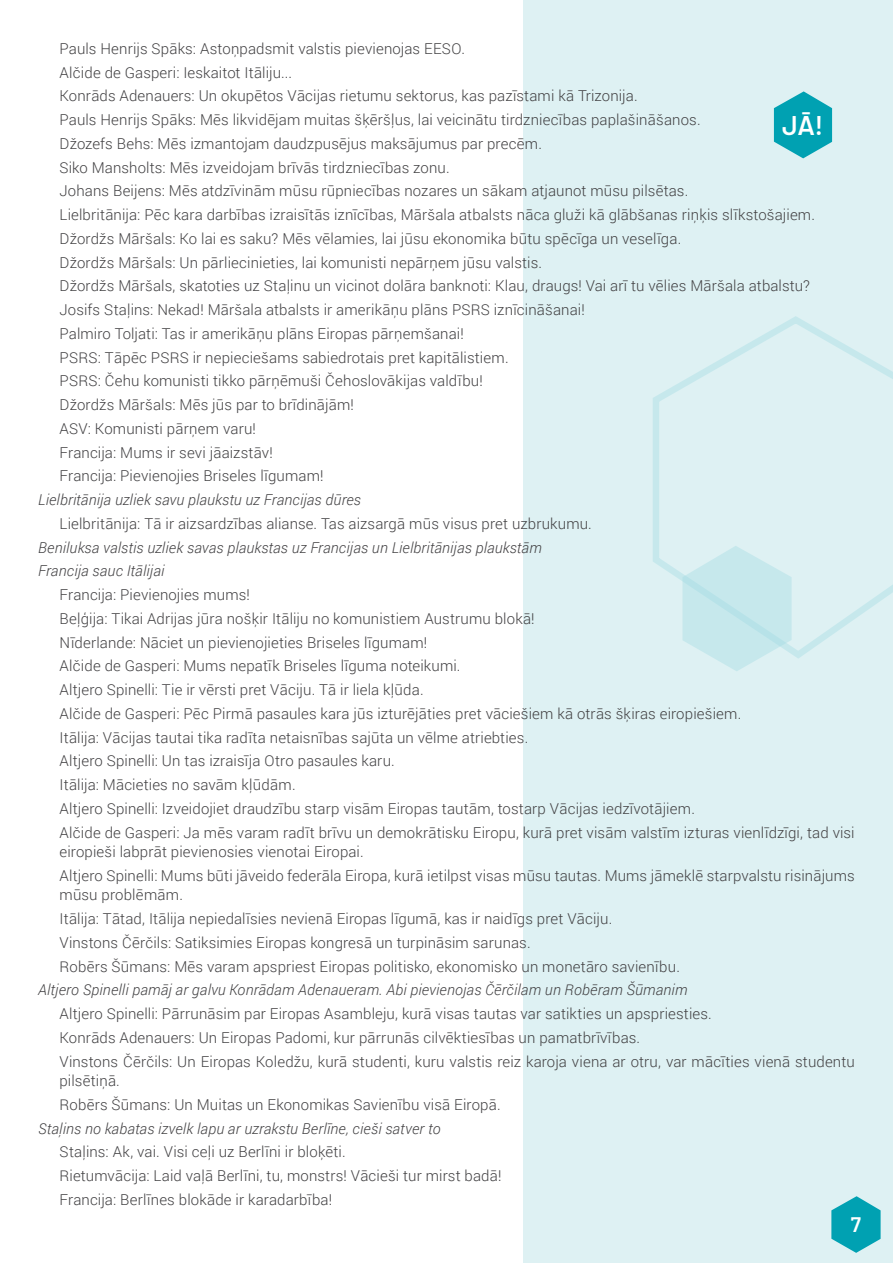
<style>
.page{position:relative;width:893px;height:1263px;background:#fff}
.page>*{position:absolute;margin:0;border:0;box-sizing:border-box;transform-origin:0 0}
.t1{font:600 27px "Barlow";color:#fff}
.t2{font:600 21px "Barlow";color:#fff}
.t3{font:300 15px/23.7px "Roboto";letter-spacing:.01em;color:#414042}
.t4{font:italic 300 15px/23.7px "Roboto";letter-spacing:.01em;color:#414042}
</style>
<div class="page">
<div style="left:523px;top:0;width:370px;height:1263px;background:#def1f3"></div>
<svg style="left:653px;top:316px;width:240px;height:343px"></svg>
<svg style="left:682px;top:546px;width:110px;height:125px"></svg>
<svg style="left:774px;top:91px;width:58px;height:67px"></svg>
<svg style="left:831px;top:1196px;width:50px;height:57px"></svg>
<p class="t3" style="left:60px;top:36px;width:757px">Pauls Henrijs Spāks: Astoņpadsmit valstis pievienojas EESO.<br>Alčide de Gasperi: Ieskaitot Itāliju...<br>Konrāds Adenauers: Un okupētos Vācijas rietumu sektorus, kas pazīstami kā Trizonija.<br>Pauls Henrijs Spāks: Mēs likvidējam muitas šķēršļus, lai veicinātu tirdzniecības paplašināšanos.<br>Džozefs Behs: Mēs izmantojam daudzpusējus maksājumus par precēm.<br>Siko Mansholts: Mēs izveidojam brīvās tirdzniecības zonu.<br>Johans Beijens: Mēs atdzīvinām mūsu rūpniecības nozares un sākam atjaunot mūsu pilsētas.<br>Lielbritānija: Pēc kara darbības izraisītās iznīcības, Māršala atbalsts nāca gluži kā glābšanas riņķis slīkstošajiem.<br>Džordžs Māršals: Ko lai es saku? Mēs vēlamies, lai jūsu ekonomika būtu spēcīga un veselīga.<br>Džordžs Māršals: Un pārliecinieties, lai komunisti nepārņem jūsu valstis.<br>Džordžs Māršals, skatoties uz Staļinu un vicinot dolāra banknoti: Klau, draugs! Vai arī tu vēlies Māršala atbalstu?<br>Josifs Staļins: Nekad! Māršala atbalsts ir amerikāņu plāns PSRS iznīcināšanai!<br>Palmiro Toljati: Tas ir amerikāņu plāns Eiropas pārņemšanai!<br>PSRS: Tāpēc PSRS ir nepieciešams sabiedrotais pret kapitālistiem.<br>PSRS: Čehu komunisti tikko pārņēmuši Čehoslovākijas valdību!<br>Džordžs Māršals: Mēs jūs par to brīdinājām!<br>ASV: Komunisti pārņem varu!<br>Francija: Mums ir sevi jāaizstāv!<br>Francija: Pievienojies Briseles līgumam!</p>
<p class="t4" style="left:38px;top:487px;width:324px">Lielbritānija uzliek savu plaukstu uz Francijas dūres</p>
<p class="t3" style="left:60px;top:511px;width:534px">Lielbritānija: Tā ir aizsardzības alianse. Tas aizsargā mūs visus pret uzbrukumu.</p>
<p class="t4" style="left:38px;top:535px;width:505px">Beniluksa valstis uzliek savas plaukstas uz Francijas un Lielbritānijas plaukstām<br>Francija sauc Itālijai</p>
<p class="t3" style="left:60px;top:582px;width:797px">Francija: Pievienojies mums!<br>Beļģija: Tikai Adrijas jūra nošķir Itāliju no komunistiem Austrumu blokā!<br>Nīderlande: Nāciet un pievienojieties Briseles līgumam!<br>Alčide de Gasperi: Mums nepatīk Briseles līguma noteikumi.<br>Altjero Spinelli: Tie ir vērsti pret Vāciju. Tā ir liela kļūda.<br>Alčide de Gasperi: Pēc Pirmā pasaules kara jūs izturējāties pret vāciešiem kā otrās šķiras eiropiešiem.<br>Itālija: Vācijas tautai tika radīta netaisnības sajūta un vēlme atriebties.<br>Altjero Spinelli: Un tas izraisīja Otro pasaules karu.<br>Itālija: Mācieties no savām kļūdām.<br>Altjero Spinelli: Izveidojiet draudzību starp visām Eiropas tautām, tostarp Vācijas iedzīvotājiem.<br>Alčide de Gasperi: Ja mēs varam radīt brīvu un demokrātisku Eiropu, kurā pret visām valstīm izturas vienlīdzīgi, tad visi</p>
<p class="t3" style="left:60px;top:839px;width:797px">eiropieši labprāt pievienosies vienotai Eiropai.<br>Altjero Spinelli: Mums būti jāveido federāla Eiropa, kurā ietilpst visas mūsu tautas. Mums jāmeklē starpvalstu risinājums</p>
<p class="t3" style="left:60px;top:883px;width:622px">mūsu problēmām.<br>Itālija: Tātad, Itālija nepiedalīsies nevienā Eiropas līgumā, kas ir naidīgs pret Vāciju.<br>Vinstons Čērčils: Satiksimies Eiropas kongresā un turpināsim sarunas.<br>Robērs Šūmans: Mēs varam apspriest Eiropas politisko, ekonomisko un monetāro savienību.</p>
<p class="t4" style="left:38px;top:978px;width:651px">Altjero Spinelli pamāj ar galvu Konrādam Adenaueram. Abi pievienojas Čērčilam un Robēram Šūmanim</p>
<p class="t3" style="left:60px;top:1001px;width:797px">Altjero Spinelli: Pārrunāsim par Eiropas Asambleju, kurā visas tautas var satikties un apspriesties.<br>Konrāds Adenauers: Un Eiropas Padomi, kur pārrunās cilvēktiesības un pamatbrīvības.<br>Vinstons Čērčils: Un Eiropas Koledžu, kurā studenti, kuru valstis reiz karoja viena ar otru, var mācīties vienā studentu</p>
<p class="t3" style="left:60px;top:1068px;width:443px">pilsētiņā.<br>Robērs Šūmans: Un Muitas un Ekonomikas Savienību visā Eiropā.</p>
<p class="t4" style="left:38px;top:1116px;width:404px">Staļins no kabatas izvelk lapu ar uzrakstu Berlīne, cieši satver to</p>
<p class="t3" style="left:60px;top:1140px;width:443px">Staļins: Ak, vai. Visi ceļi uz Berlīni ir bloķēti.<br>Rietumvācija: Laid vaļā Berlīni, tu, monstrs! Vācieši tur mirst badā!<br>Francija: Berlīnes blokāde ir karadarbība!</p>
<h2 class="t2" style="left:851px;top:1208px;width:12px">7</h2>
<h1 class="t1" style="left:782px;top:105px;width:43px">JĀ!</h1>
</div>
